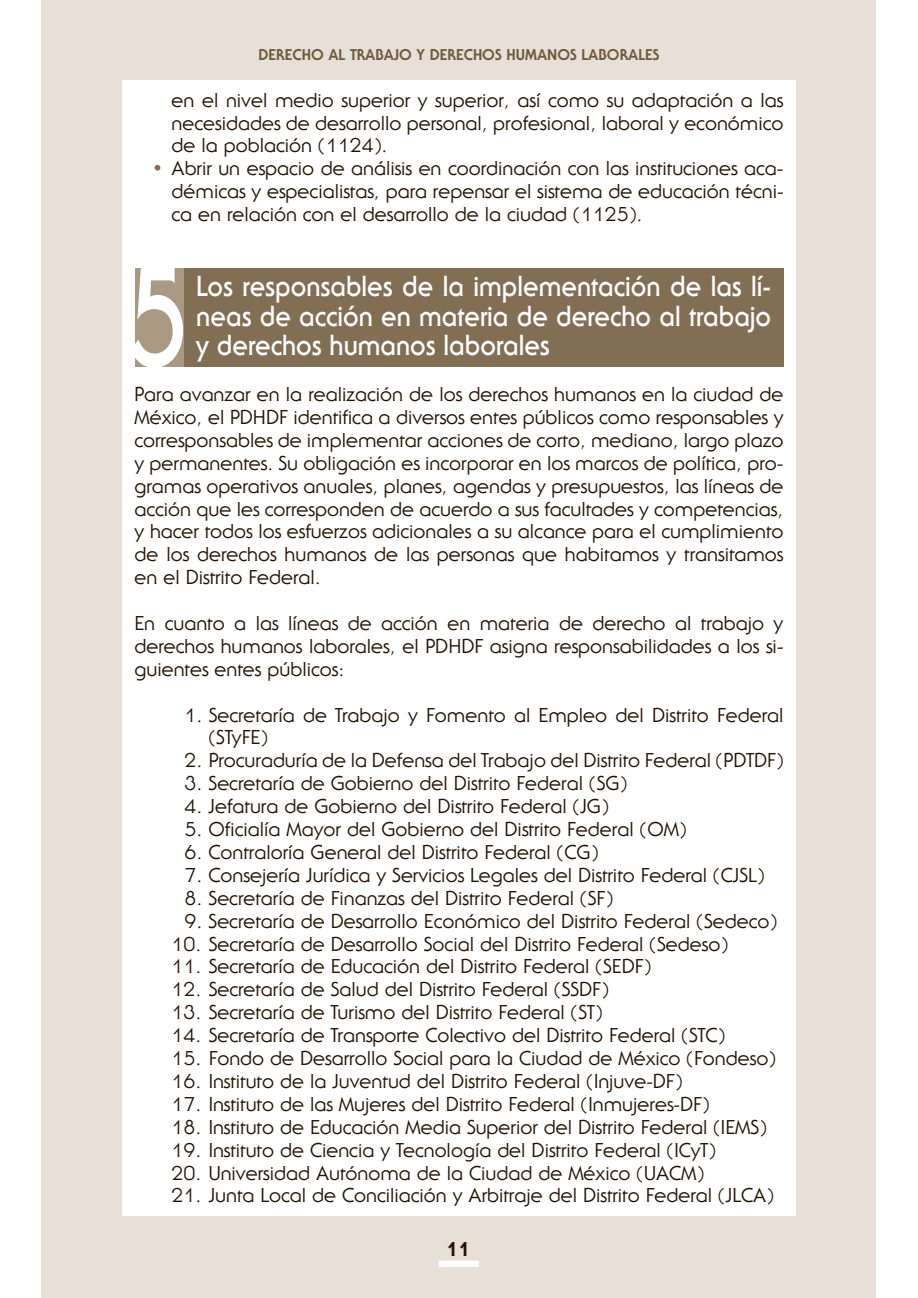
<style>
.page{position:relative;width:918px;height:1298px;background:#fff}
.page>*{position:absolute;margin:0;border:0;box-sizing:border-box;transform-origin:0 0}
.t1{font:700 28.4px/29.4px "Serif Gothic Std";color:#fff;text-align:justify;scale:.9 1}
.t2{font:19.6px/23px "Serif Gothic Std";color:#231100}
.t3{font:800 19.6px "Serif Gothic Std";color:#231100}
.t4{font:800 15.2px "Serif Gothic Std";color:#6f5a3e}
</style>
<div class="page">
<div style="left:42px;top:0;width:834px;height:1298px;background:#e8e0d7"></div>
<div style="left:122px;top:80px;width:674px;height:1136px;background:#fff"></div>
<div style="left:439px;top:1261px;width:40px;height:6px;background:#fff"></div>
<div style="left:135px;top:268px;width:648px;height:99px;background:#826e53"></div>
<svg style="left:135px;top:268px;width:48px;height:99px;background:#d0c7bc"></svg>
<p class="t4" style="left:258px;top:50px;width:403px">DERECHO AL TRABAJO Y DERECHOS HUMANOS LABORALES</p>
<p class="t2" style="left:172px;top:91px;width:613px">en el nivel medio superior y superior, así como su adaptación a las necesidades de desarrollo personal, profesional, laboral y económico de la población (1124).<br>Abrir un espacio de análisis en coordinación con las instituciones aca&shy;démicas y especialistas, para repensar el sistema de educación técni&shy;ca en relación con el desarrollo de la ciudad (1125).</p>
<h1 class="t1" style="left:196px;top:275px;width:640px">Los responsables de la implementación de las lí&shy;neas de acción en materia de derecho al trabajo y derechos humanos laborales</h1>
<p class="t2" style="left:135px;top:385px;width:651px;text-align:justify">Para avanzar en la realización de los derechos humanos en la ciudad de México, el PDHDF identifica a diversos entes públicos como responsables y corresponsables de implementar acciones de corto, mediano, largo plazo y permanentes. Su obligación es incorporar en los marcos de política, pro&shy;gramas operativos anuales, planes, agendas y presupuestos, las líneas de acción que les corresponden de acuerdo a sus facultades y competencias, y hacer todos los esfuerzos adicionales a su alcance para el cumplimiento de los derechos humanos de las personas que habitamos y transitamos en el Distrito Federal.</p>
<p class="t2" style="left:135px;top:614px;width:651px;text-align:justify">En cuanto a las líneas de acción en materia de derecho al trabajo y derechos humanos laborales, el PDHDF asigna responsabilidades a los si&shy;guientes entes públicos:</p>
<p class="t2" style="left:209px;top:705px;width:576px;text-indent:-24px">1. Secretaría de Trabajo y Fomento al Empleo del Distrito Federal (STyFE)</p>
<p class="t2" style="left:185px;top:751px;width:600px">2. Procuraduría de la Defensa del Trabajo del Distrito Federal (PDTDF)</p>
<p class="t2" style="left:185px;top:774px;width:444px">3. Secretaría de Gobierno del Distrito Federal (SG)</p>
<p class="t2" style="left:185px;top:797px;width:426px">4. Jefatura de Gobierno del Distrito Federal (JG)</p>
<p class="t2" style="left:185px;top:820px;width:503px">5. Oficialía Mayor del Gobierno del Distrito Federal (OM)</p>
<p class="t2" style="left:185px;top:843px;width:415px">6. Contraloría General del Distrito Federal (CG)</p>
<p class="t2" style="left:185px;top:866px;width:581px">7. Consejería Jurídica y Servicios Legales del Distrito Federal (CJSL)</p>
<p class="t2" style="left:185px;top:888px;width:430px">8. Secretaría de Finanzas del Distrito Federal (SF)</p>
<p class="t2" style="left:185px;top:911px;width:594px">9. Secretaría de Desarrollo Económico del Distrito Federal (Sedeco)</p>
<p class="t2" style="left:172px;top:934px;width:558px">10. Secretaría de Desarrollo Social del Distrito Federal (Sedeso)</p>
<p class="t2" style="left:172px;top:957px;width:481px">11. Secretaría de Educación del Distrito Federal (SEDF)</p>
<p class="t2" style="left:172px;top:980px;width:439px">12. Secretaría de Salud del Distrito Federal (SSDF)</p>
<p class="t2" style="left:172px;top:1003px;width:432px">13. Secretaría de Turismo del Distrito Federal (ST)</p>
<p class="t2" style="left:172px;top:1026px;width:555px">14. Secretaría de Transporte Colectivo del Distrito Federal (STC)</p>
<p class="t2" style="left:172px;top:1049px;width:606px">15. Fondo de Desarrollo Social para la Ciudad de México (Fondeso)</p>
<p class="t2" style="left:172px;top:1072px;width:512px">16. Instituto de la Juventud del Distrito Federal (Injuve-DF)</p>
<p class="t2" style="left:172px;top:1095px;width:539px">17. Instituto de las Mujeres del Distrito Federal (Inmujeres-DF)</p>
<p class="t2" style="left:172px;top:1117px;width:597px">18. Instituto de Educación Media Superior del Distrito Federal (IEMS)</p>
<p class="t2" style="left:172px;top:1140px;width:546px">19. Instituto de Ciencia y Tecnología del Distrito Federal (ICyT)</p>
<p class="t2" style="left:172px;top:1163px;width:534px">20. Universidad Autónoma de la Ciudad de México (UACM)</p>
<p class="t2" style="left:172px;top:1186px;width:604px">21. Junta Local de Conciliación y Arbitraje del Distrito Federal (JLCA)</p>
<p class="t3" style="left:447px;top:1242px;width:25px">11</p>
</div>
